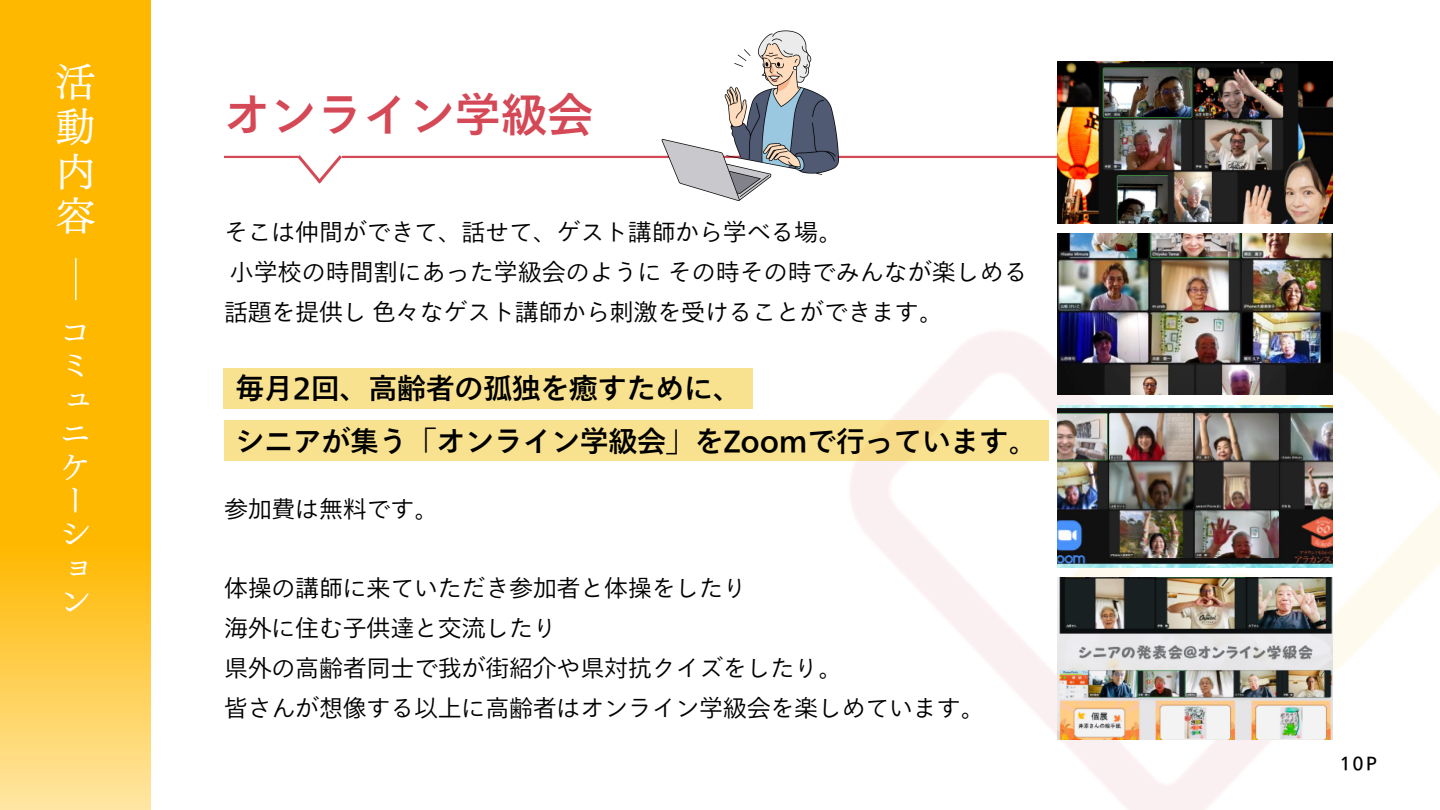
<style>
.page{position:relative;width:1440px;height:810px;background:#fff}
.page>*{position:absolute;margin:0;border:0;box-sizing:border-box;transform-origin:0 0}
.t1{font:500 46.2px "Tazugane Gothic Std N";color:#d54856}
.t2{font:40px/44.9px "Canva UD Mincho Pr 6 N M";color:#fff;text-align:justify}
.t3{font:32px/33.7px "Canva UD Mincho Pr 6 N M";color:#fff}
.t4{font:500 29px "Tazugane Gothic Std N";letter-spacing:-.01em;color:#000}
.t5{font:300 24px/39.8px "Tazugane Gothic Std N";letter-spacing:-.01em;color:#000}
.t6{font:18px "Tazugane Gothic Std N";color:#000}
</style>
<div class="page">
<img style="left:850px;top:164px;width:590px;height:646px">
<hr style="left:224px;top:156px;width:75px;height:2px;background:#d54856">
<hr style="left:342px;top:156px;width:728px;height:2px;background:#d54856">
<svg style="left:294px;top:155px;width:51px;height:29px"></svg>
<svg style="left:0;top:0;width:151px;height:810px;fill:#ffb800"></svg>
<hr style="left:75px;top:258px;width:2px;height:42px;background:#fff">
<img style="left:1058px;top:61px;width:274px;height:162px">
<img style="left:1058px;top:234px;width:274px;height:161px">
<img style="left:1058px;top:405px;width:274px;height:162px">
<img style="left:1058px;top:578px;width:274px;height:161px">
<img style="left:650px;top:30px;width:189px;height:171px">
<div style="left:224px;top:368px;width:529px;height:41px;background:#f9e28f"></div>
<div style="left:224px;top:420px;width:825px;height:41px;background:#f9e28f"></div>
<p class="t2" style="left:56px;top:59px;width:41px">活動内容</p>
<h1 class="t3" style="left:59px;top:315px;width:33px">コミュニケーション</h1>
<h4 class="t1" style="left:224px;top:92px;width:371px">オンライン学級会</h4>
<h3 class="t5" style="left:224px;top:212px;width:805px">そこは仲間ができて、話せて、ゲスト講師から学べる場。<br>小学校の時間割にあった学級会のようにその時その時でみんなが楽しめる話題を提供し色々なゲスト講師から刺激を受けることができます。</h3>
<h4 class="t4" style="left:235px;top:374px;width:508px">毎月 2回、高齢者の孤独を癒すために、</h4>
<h4 class="t4" style="left:235px;top:426px;width:803px">シニアが集う「オンライン学級会」をZoomで行っています。</h4>
<h2 class="t5" style="left:224px;top:489px;width:216px">参加費は無料です。</h2>
<h3 class="t5" style="left:224px;top:568px;width:762px">体操の講師に来ていただき参加者と体操をしたり<br>海外に住む子供達と交流したり<br>県外の高齢者同士で我が街紹介や県対抗クイズをしたり。<br>皆さんが想像する以上に高齢者はオンライン学級会を楽しめています。</h3>
<h3 class="t6" style="left:1340px;top:754px;width:39px">10P</h3>
</div>
